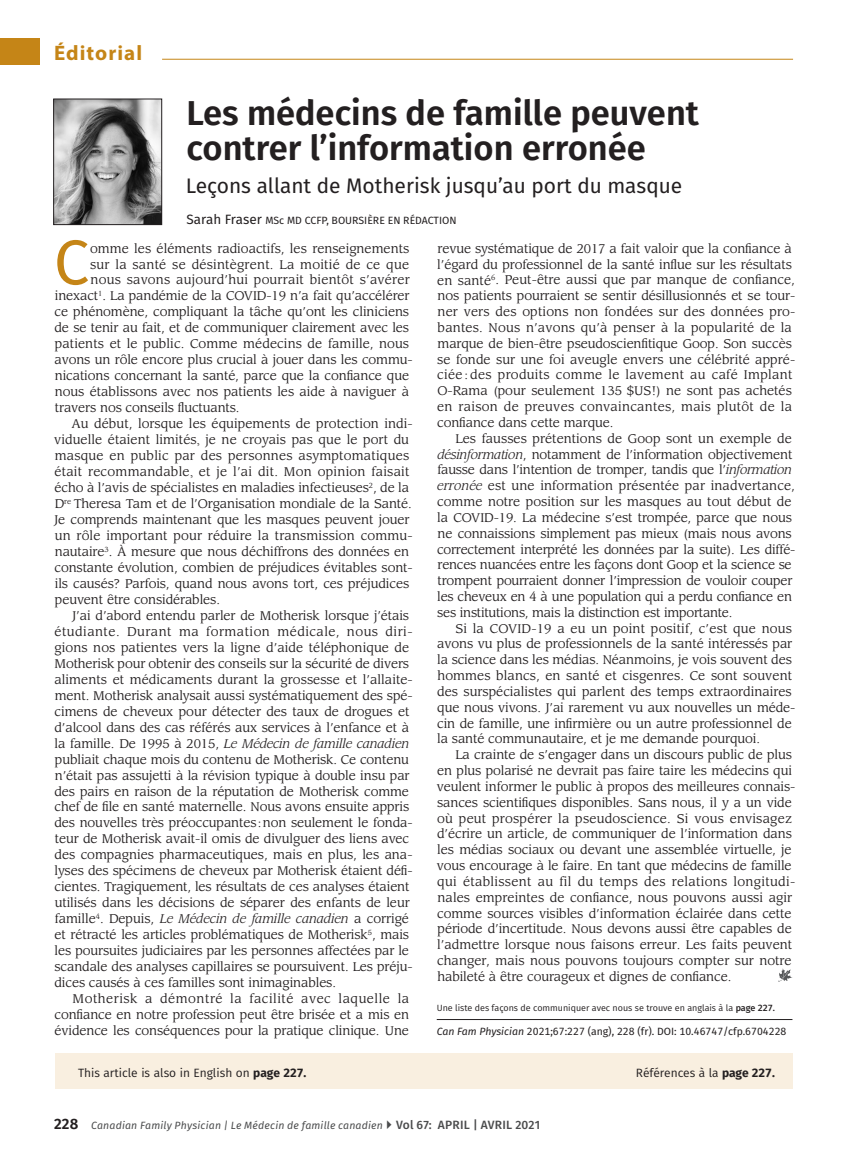
<style>
.page{position:relative;width:851px;height:1161px;background:#fff}
.page>*{position:absolute;margin:0;border:0;box-sizing:border-box;transform-origin:0 0}
.DropCap3{font:63.3px "Fira Sans";color:#c58517}
.ArticleTitle{font:600 34.5px/34.5px "Fira Sans";color:#231f20}
.ArticleSubtitle{font:21px "Fira Sans";color:#231f20}
.t1{font:700 21px "Myriad Pro";letter-spacing:.05em;color:#c58517}
.ParagraphIndent{font:12.3px/15.9px "Leawood Std";letter-spacing:-.01em;color:#231f20}
.DropCap3-2{font:12.3px "Leawood Std";letter-spacing:-.01em;color:#231f20}
.DropCap3-3{font:12.3px "Leawood Std";letter-spacing:.015em;color:#231f20}
.t2{font:12px "Fira Sans";color:#231f20}
.t3{font:italic 10.5px "Fira Sans";letter-spacing:.015em;color:#4b4c4d}
.InfoLine{font:10.5px "Fira Sans";color:#231f20}
.ArticleSubtitle-2{font:10.5px "Fira Sans";color:#231f20}
.SmallHead{font:9px "Fira Sans";color:#231f20}
.s1{font-size:13.5px}
.s2{font-family:"Times New Roman"}
.s3{font-style:italic}
.s4{font-weight:500}
.s5{font-weight:700}
.s6{font-weight:600;font-style:normal;font-size:15px;color:#231f20}
.s7{font-weight:500;font-style:normal;font-size:12px}
</style>
<div class="page">
<div style="left:55px;top:1053px;width:737px;height:36px;background:#f9efe0"></div>
<div style="left:0;top:38px;width:39px;height:27px;background:#c58517"></div>
<hr style="left:162px;top:59px;width:631px;height:1px;background:#c58517">
<img style="left:55px;top:101px;width:105px;height:122px">
<div style="left:53px;top:99px;width:109px;height:126px;border:1px solid #231f20"></div>
<hr style="left:436px;top:1019px;width:356px;height:1px;background:#231f20">
<svg style="left:778px;top:968px;width:14px;height:14px"></svg>
<h3 class="t1" style="left:54px;top:39px;width:90px">Éditorial</h3>
<p class="ArticleTitle" style="left:186px;top:94px;width:514px">Les médecins de famille peuvent contrer l’information erronée</p>
<p class="ArticleSubtitle" style="left:186px;top:170px;width:498px">Leçons allant de Motherisk jusqu’au port du masque</p>
<p class="ArticleSubtitle-2" style="left:186px;top:213px;width:271px"><span class="s1">Sarah Fraser</span> MSc MD CCFP, BOURSIÈRE EN RÉDACTION</p>
<p class="DropCap3" style="left:54px;top:214px;width:37px">C</p>
<p class="DropCap3-2" style="left:90px;top:241px;width:320px">omme les éléments radioactifs, les renseignements</p>
<p class="DropCap3-3" style="left:90px;top:257px;width:320px">sur la santé se désintègrent. La moitié de ce que</p>
<p class="DropCap3-3" style="left:90px;top:273px;width:321px">nous savons aujourd’hui pourrait bientôt s’avérer</p>
<p class="DropCap3-2" style="left:55px;top:289px;width:356px">inexact<sup>1</sup>. La pandémie de la COVID-19 n’a fait qu’accélérer</p>
<p class="DropCap3-2" style="left:54px;top:305px;width:356px">ce phénomène, compliquant la tâche qu’ont les cliniciens</p>
<p class="DropCap3-2" style="left:54px;top:321px;width:356px">de se tenir au fait, et de communiquer clairement avec les</p>
<p class="DropCap3-2" style="left:55px;top:337px;width:356px">patients et le public. Comme médecins de famille, nous</p>
<p class="DropCap3-2" style="left:54px;top:353px;width:360px">avons un rôle encore plus crucial à jouer dans les commu-</p>
<p class="DropCap3-2" style="left:55px;top:368px;width:356px">nications concernant la santé, parce que la confiance que</p>
<p class="DropCap3-2" style="left:55px;top:384px;width:356px">nous établissons avec nos patients les aide à naviguer à</p>
<p class="DropCap3-2" style="left:55px;top:400px;width:186px">travers nos conseils fluctuants.</p>
<p class="ParagraphIndent" style="left:54px;top:416px;width:360px;text-indent:17px">Au début, lorsque les équipements de protection indi&shy;viduelle étaient limités<span class="s2">,</span> je ne croyais pas que le port du masque en public par des personnes asymptomatiques était recommandable<span class="s2">,</span> et je l’ai dit. Mon opinion faisait écho à l’avis de spécialistes en maladies infectieuses<sup>2</sup>, de la D<sup>re</sup> Theresa Tam et de l’Organisation mondiale de la Santé.<br>Je comprends maintenant que les masques peuvent jouer un rôle important pour réduire la transmission commu&shy;nautaire<sup>3</sup>. À mesure que nous déchiffrons des données en constante évolution, combien de préjudices évitables sont&shy;ils causés? Parfois, quand nous avons tort, ces préjudices peuvent être considérables.</p>
<p class="ParagraphIndent" style="left:54px;top:608px;width:360px;text-indent:18px">J’ai d’abord entendu parler de Motherisk lorsque j’étais étudiante. Durant ma formation médicale, nous diri&shy;gions nos patientes vers la ligne d’aide téléphonique de Motherisk pour obtenir des conseils sur la sécurité de divers aliments et médicaments durant la grossesse et l’allaite&shy;ment. Motherisk analysait aussi systématiquement des spé&shy;cimens de cheveux pour détecter des taux de drogues et d’alcool dans des cas référés aux services à l’enfance et à la famille. De 1995 à 2015, <span class="s3">Le Médecin de famille canadien </span>publiait chaque mois du contenu de Motherisk. Ce contenu n’était pas assujetti à la révision typique à double insu par des pairs en raison de la réputation de Motherisk comme chef de file en santé maternelle. Nous avons ensuite appris des nouvelles très préoccupantes:non seulement le fonda&shy;teur de Motherisk avait-il omis de divulguer des liens avec des compagnies pharmaceutiques, mais en plus, les ana&shy;lyses des spécimens de cheveux par Motherisk étaient défi&shy;cientes. Tragiquement, les résultats de ces analyses étaient utilisés dans les décisions de séparer des enfants de leur famille<sup>4</sup>. Depuis, <span class="s3">Le Médecin de famille canadien</span> a corrigé et rétracté les articles problématiques de Motherisk<sup>5</sup>, mais les poursuites judiciaires par les personnes affectées par le scandale des analyses capillaires se poursuivent. Les préju&shy;dices causés à ces familles sont inimaginables.</p>
<p class="ParagraphIndent" style="left:54px;top:991px;width:356px;text-align:justify;text-indent:18px">Motherisk a démontré la facilité avec laquelle la confiance en notre profession peut être brisée et a mis en évidence les conséquences pour la pratique clinique. Une</p>
<p class="ParagraphIndent" style="left:437px;top:241px;width:360px">revue systématique de 2017 a fait valoir que la confiance à l’égard du professionnel de la santé influe sur les résultats en santé<sup>6</sup>. Peut-être aussi que par manque de confiance, nos patients pourraient se sentir désillusionnés et se tour&shy;ner vers des options non fondées sur des données pro&shy;bantes. Nous n’avons qu’à penser à la popularité de la marque de bien-être pseudoscienfitique Goop. Son succès se fonde sur une foi aveugle envers une célébrité appré&shy;ciée : des produits comme le lavement au café Implant O-Rama (pour seulement 135 $US!) ne sont pas achetés en raison de preuves convaincantes, mais plutôt de la confiance dans cette marque.</p>
<p class="ParagraphIndent" style="left:437px;top:431px;width:360px;text-indent:18px">Les fausses prétentions de Goop sont un exemple de <span class="s3">désinformation</span>, notamment de l’information objectivement fausse dans l’intention de tromper, tandis que l’<span class="s3">information erronée</span> est une information présentée par inadvertance, comme notre position sur les masques au tout début de la COVID-19. La médecine s’est trompée, parce que nous ne connaissions simplement pas mieux (mais nous avons correctement interprété les données par la suite). Les diffé&shy;rences nuancées entre les façons dont Goop et la science se trompent pourraient donner l’impression de vouloir couper les cheveux en 4 à une population qui a perdu confiance en ses institutions, mais la distinction est importante.</p>
<p class="ParagraphIndent" style="left:437px;top:621px;width:360px;text-indent:18px">Si la COVID-19 a eu un point positif, c’est que nous avons vu plus de professionnels de la santé intéressés par la science dans les médias. Néanmoins, je vois souvent des hommes blancs, en santé et cisgenres. Ce sont souvent des surspécialistes qui parlent des temps extraordinaires que nous vivons. J’ai rarement vu aux nouvelles un méde&shy;cin de famille, une infirmière ou un autre professionnel de la santé communautaire, et je me demande pourquoi.</p>
<p class="ParagraphIndent" style="left:437px;top:747px;width:360px;text-indent:19px">La crainte de s’engager dans un discours public de plus en plus polarisé ne devrait pas faire taire les médecins qui veulent informer le public à propos des meilleures connais&shy;sances scientifiques disponibles. Sans nous, il y a un vide où peut prospérer la pseudoscience. Si vous envisagez d’écrire un article, de communiquer de l’information dans les médias sociaux ou devant une assemblée virtuelle, je vous encourage à le faire. En tant que médecins de famille qui établissent au fil du temps des relations longitudi&shy;nales empreintes de confiance, nous pouvons aussi agir comme sources visibles d’information éclairée dans cette période d’incertitude. Nous devons aussi être capables de l’admettre lorsque nous faisons erreur. Les faits peuvent changer, mais nous pouvons toujours compter sur notre habileté à être courageux et dignes de confiance.</p>
<p class="SmallHead" style="left:436px;top:1001px;width:340px">Une liste des façons de communiquer avec nous se trouve en anglais à la <span class="s4">page 227.</span></p>
<p class="InfoLine" style="left:436px;top:1023px;width:351px"><span class="s3">Can Fam Physician</span> 2021;67:227 (ang), 228 (fr). DOI: 10.46747/cfp.6704228</p>
<p class="t2" style="left:78px;top:1063px;width:230px">This article is also in English on <span class="s5">page 227.</span></p>
<p class="t2" style="left:635px;top:1063px;width:140px">Références à la <span class="s5">page 227.</span></p>
<p class="t3" style="left:54px;top:1117px;width:487px"><span class="s6">228</span> Canadian Family Physician | Le Médecin de famille canadien <span class="s7">Vol 67: APRIL | AVRIL 2021</span></p>
</div>
